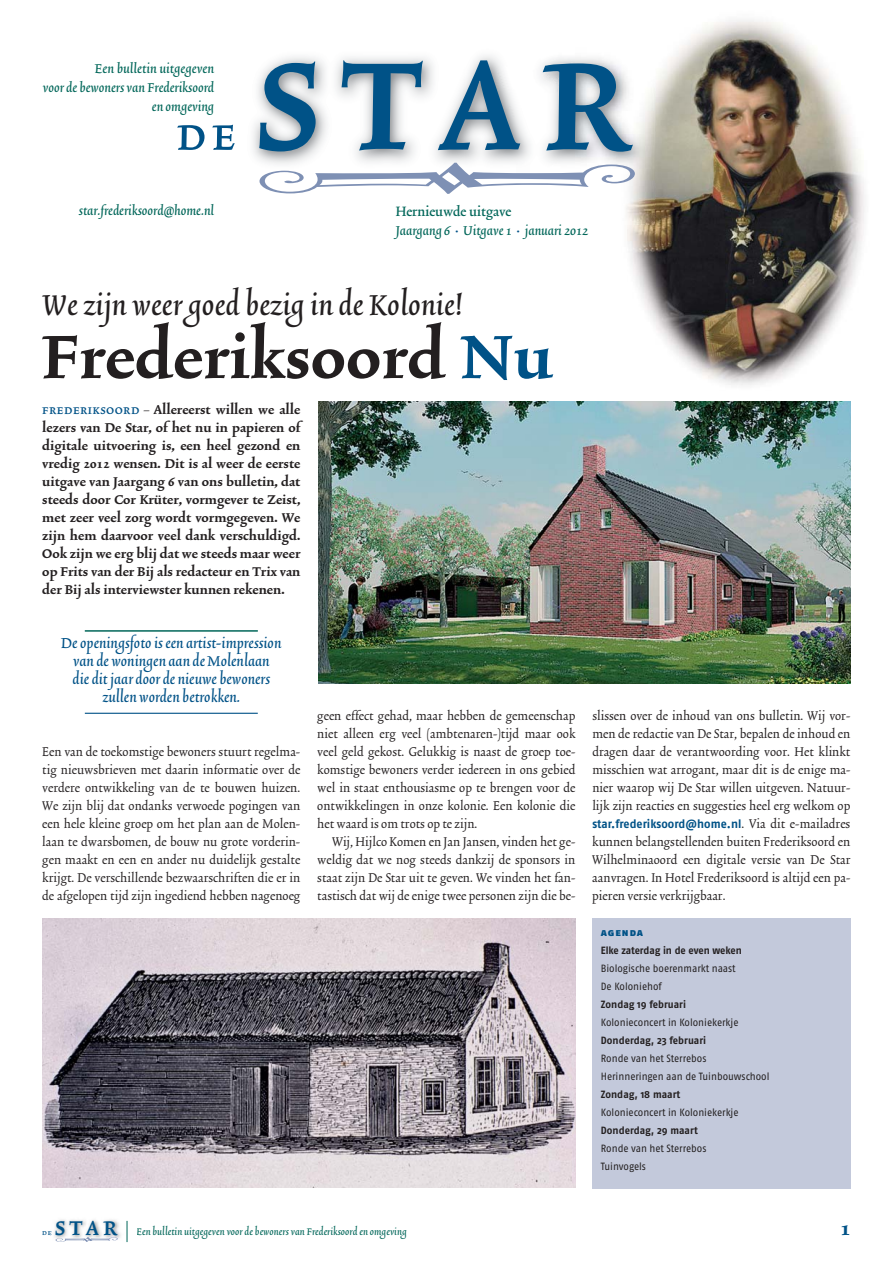
<style>
.page{position:relative;width:893px;height:1263px;background:#fff}
.page>*{position:absolute;margin:0;border:0;box-sizing:border-box;transform-origin:0 0}
.t1{font:190.95px "Trinite No 3 Med Con Exp";color:#005287}
.t2{font:700 72px "Trinite No 3";letter-spacing:.005em;color:#231f20}
.t3{font:54.3px "Trinite No 3 Med Con Exp";color:#005287}
.t4{font:36px "Trinite No 3 Med Ita";letter-spacing:.005em;color:#231f20}
.t5{font:30.45px "Trinite No 2 Med Con Exp";color:#005287}
.t6{font:700 24px "Trinite No 3";color:#005287}
.t7{font:18px/18px "Trinite No 3 Med Ita";letter-spacing:.005em;color:#005287;text-align:center}
.t8{font:16.05px/19px "Trinite No 2 Med Ita";color:#006659;text-align:right}
.t9{font:16.05px "Trinite No 2 Med Con";letter-spacing:.005em;color:#006659}
.t10{font:15px/18px "Trinite No 2 Rom Con";letter-spacing:.005em;color:#231f20;text-align:justify}
.t11{font:700 15px/18px "Trinite No 3";letter-spacing:.005em;color:#231f20;text-align:justify}
.t12{font:12px "Trinite No 3 Med Ita";letter-spacing:.005em;color:#006659}
.t13{font:700 12px "Fago No";letter-spacing:.005em;color:#005287;scale:.95 1}
.t14{font:10.5px/18px "Fago No";color:#231f20;scale:.94 1}
.t15{font:700 10.5px "Fago No";color:#231f20;scale:.95 1}
.t16{font:700 10.5px "Fago No";color:#231f20;scale:.94 1}
.t17{font:10.5px "Fago No Black Caps";letter-spacing:.09em;color:#005287;scale:.96 1}
.t18{font:8.7px "Trinite No 2 Med Con Exp";color:#005287}
.s1{color:#005287}
.s2{font-family:"Trinite No 3 Med Con Exp";font-weight:400;color:#005287}
.s3{font-family:"Trinite No 2 Rom Con";font-weight:400}
.s4{font-family:"Trinite No 2 Rom Con";font-weight:400;font-size:15px;color:#231f20}
</style>
<div class="page">
<img style="left:575px;top:20px;width:290px;height:389px">
<img style="left:253px;top:55px;width:322px;height:108px">
<img style="left:575px;top:20px;width:80px;height:205px">
<svg style="left:259px;top:163px;width:376px;height:31px"></svg>
<hr style="left:85px;top:631px;width:173px;height:1px;background:#006659">
<hr style="left:85px;top:713px;width:173px;height:1px;background:#005287">
<img style="left:55px;top:1219px;width:66px;height:20px">
<svg style="left:50px;top:1231px;width:68px;height:11px"></svg>
<svg style="left:127px;top:1221px;width:1px;height:21px"></svg>
<img style="left:319px;top:402px;width:531px;height:282px">
<img style="left:42px;top:919px;width:533px;height:269px">
<div style="left:592px;top:918px;width:258px;height:270px;background:#c3c9db"></div>
<p class="t8" style="left:43px;top:59px;width:173px">Een bulletin uitgegeven<br>voor de bewoners van Frederiksoord en omgeving</p>
<h3 class="t3" style="left:176px;top:99px;width:61px">de</h3>
<p class="t8" style="left:79px;top:202px;width:137px">star.frederiksoord@home.nl</p>
<h1 class="t1" style="left:254px;top:-28px;width:378px">star</h1>
<p class="t9" style="left:396px;top:204px;width:117px">Hernieuwde uitgave</p>
<p class="t8" style="left:396px;top:222px;width:194px">Jaargang 6 <span class="s1">•</span> Uitgave 1 <span class="s1">•</span> januari 2012</p>
<h3 class="t4" style="left:42px;top:287px;width:422px">We zijn weer goed bezig in de Kolonie!</h3>
<h2 class="t2" style="left:42px;top:322px;width:511px">Frederiksoord <span class="s1">Nu</span></h2>
<p class="t11" style="left:42px;top:402px;width:260px"><span class="s2">frederiksoord</span> <span class="s3">—</span> Allereerst willen we alle lezers van De Star, of het nu in papieren of digitale uitvoering is, een heel gezond en vredig 2012 wensen. Dit is al weer de eerste uitgave van Jaargang 6 van ons bulletin, dat steeds door Cor Krüter, vormgever te Zeist, met zeer veel zorg wordt vormgegeven. We zijn hem daarvoor veel dank verschuldigd.<br>Ook zijn we erg blij dat we steeds maar weer op Frits van der Bij als redacteur en Trix van der Bij als interviewster kunnen rekenen.</p>
<p class="t7" style="left:61px;top:635px;width:222px">De openingsfoto is een artist-impression van de woningen aan de Molenlaan<br>die dit jaar door de nieuwe bewoners zullen worden betrokken.</p>
<p class="t10" style="left:42px;top:744px;width:260px">Een van de toekomstige bewoners stuurt regelma&shy;tig nieuwsbrieven met daarin informatie over de verdere ontwikkeling van de te bouwen huizen.<br>We zijn blij dat ondanks verwoede pogingen van een hele kleine groep om het plan aan de Molen&shy;laan te dwarsbomen, de bouw nu grote vorderin&shy;gen maakt en een en ander nu duidelijk gestalte krijgt. De verschillende bezwaarschriften die er in de afgelopen tijd zijn ingediend hebben nagenoeg</p>
<p class="t10" style="left:317px;top:708px;width:260px">geen effect gehad, maar hebben de gemeenschap niet alleen erg veel (ambtenaren-)tijd maar ook veel geld gekost. Gelukkig is naast de groep toe&shy;komstige bewoners verder iedereen in ons gebied wel in staat enthousiasme op te brengen voor de ontwikkelingen in onze kolonie. Een kolonie die het waard is om trots op te zijn.</p>
<p class="t10" style="left:317px;top:834px;width:260px;text-indent:15px">Wij, Hijlco Komen en Jan Jansen, vinden het ge&shy;weldig dat we nog steeds dankzij de sponsors in staat zijn De Star uit te geven. We vinden het fan&shy;tastisch dat wij de enige twee personen zijn die be-</p>
<p class="t10" style="left:592px;top:708px;width:260px">slissen over de inhoud van ons bulletin. Wij vor&shy;men de redactie van De Star, bepalen de inhoud en dragen daar de verantwoording voor. Het klinkt misschien wat arrogant, maar dit is de enige ma&shy;nier waarop wij De Star willen uitgeven. Natuur&shy;lijk zijn reacties en suggesties heel erg welkom op</p>
<p class="t13" style="left:592px;top:819px;width:273px">star.frederiksoord@home.nl<span class="s4">. Via dit e-mailadres</span></p>
<p class="t10" style="left:592px;top:834px;width:260px">kunnen belangstellenden buiten Frederiksoord en Wilhelminaoord een digitale versie van De Star aanvragen. In Hotel Frederiksoord is altijd een pa&shy;pieren versie verkrijgbaar.</p>
<p class="t17" style="left:601px;top:926px;width:46px">agenda</p>
<p class="t16" style="left:601px;top:947px;width:151px">Elke zaterdag in de even weken</p>
<p class="t14" style="left:601px;top:960px;width:145px">Biologische boerenmarkt naast<br>De Koloniehof</p>
<p class="t15" style="left:601px;top:1001px;width:91px">Zondag 19 februari</p>
<p class="t14" style="left:601px;top:1014px;width:148px">Kolonieconcert in Koloniekerkje</p>
<p class="t15" style="left:601px;top:1037px;width:112px">Donderdag, 23 februari</p>
<p class="t14" style="left:601px;top:1050px;width:181px">Ronde van het Sterrebos<br>Herinneringen aan de Tuinbouwschool</p>
<p class="t15" style="left:601px;top:1091px;width:85px">Zondag, 18 maart</p>
<p class="t14" style="left:601px;top:1104px;width:148px">Kolonieconcert in Koloniekerkje</p>
<p class="t15" style="left:601px;top:1127px;width:104px">Donderdag, 29 maart</p>
<p class="t14" style="left:601px;top:1140px;width:114px">Ronde van het Sterrebos<br>Tuinvogels</p>
<p class="t18" style="left:42px;top:1227px;width:11px">de</p>
<h3 class="t5" style="left:55px;top:1207px;width:64px">star</h3>
<p class="t12" style="left:136px;top:1225px;width:272px">Een bulletin uitgegeven voor de bewoners van Frederiksoord en omgeving</p>
<h3 class="t6" style="left:840px;top:1216px;width:12px">1</h3>
</div>
